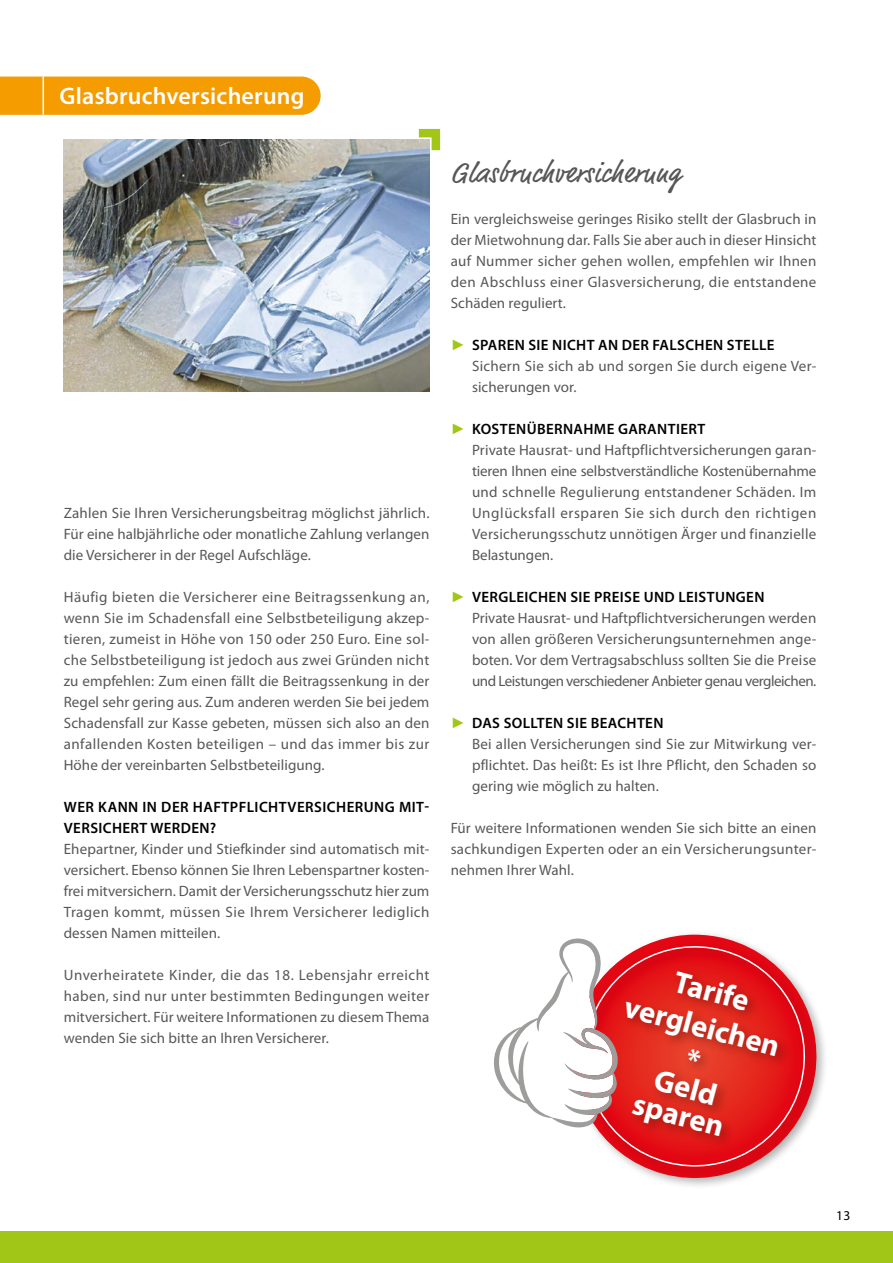
<style>
.page{position:relative;width:893px;height:1263px;background:#fff}
.page>*{position:absolute;margin:0;border:0;box-sizing:border-box;transform-origin:0 0}
.t1{font:700 30.6px/35.7px "Myriad Pro";color:#fff;text-align:center}
.t2{font:28.5px "Market Pro";letter-spacing:.02em;color:#575756}
.t3{font:600 24px "Myriad Pro";letter-spacing:.01em;color:#fff}
.t4{font:15px/21px "Myriad Pro";letter-spacing:.01em;color:#575756;text-align:justify}
.t5{font:600 15px/21px "Myriad Pro";letter-spacing:.03em;color:#000}
.t6{font:13.5px "Myriad Pro";color:#000}
.s1{font-family:"Arial";font-style:italic;color:#a2c617}
.s2{font-weight:600;color:#000}
</style>
<div class="page">
<div style="left:0;top:1231px;width:893px;height:32px;background:#a2c617"></div>
<img style="left:64px;top:140px;width:365px;height:252px">
<div style="left:0;top:77px;width:321px;height:38px;background:#f59c00"></div>
<hr style="left:43px;top:77px;width:1px;height:38px;background:#fff">
<svg style="left:419px;top:129px;width:21px;height:21px"></svg>
<svg style="left:662px;top:1020px;width:163px;height:166px"></svg>
<svg style="left:593px;top:934px;width:225px;height:244px;background:#e14543"></svg>
<svg style="left:494px;top:938px;width:124px;height:190px"></svg>
<h3 class="t3" style="left:60px;top:80px;width:247px">Glasbruchversicherung</h3>
<p class="t4" style="left:64px;top:502px;width:367px">Zahlen Sie Ihren Versicherungsbeitrag möglichst jährlich.<br>Für eine halbjährliche oder monatliche Zahlung verlangen die Versicherer in der Regel Aufschläge.</p>
<p class="t4" style="left:64px;top:586px;width:367px">Häufig bieten die Versicherer eine Beitragssenkung an, wenn Sie im Schadensfall eine Selbstbeteiligung akzep&shy;tieren, zumeist in Höhe von 150 oder 250 Euro. Eine sol&shy;che Selbstbeteiligung ist jedoch aus zwei Gründen nicht zu empfehlen: Zum einen fällt die Beitragssenkung in der Regel sehr gering aus. Zum anderen werden Sie bei jedem Schadensfall zur Kasse gebeten, müssen sich also an den anfallenden Kosten beteiligen – und das immer bis zur Höhe der vereinbarten Selbstbeteiligung.</p>
<p class="t5" style="left:64px;top:796px;width:367px">WER KANN IN DER HAFTPFLICHTVERSICHERUNG MIT-<br>VERSICHERT WERDEN?</p>
<p class="t4" style="left:64px;top:838px;width:367px">Ehepartner, Kinder und Stiefkinder sind automatisch mit&shy;versichert. Ebenso können Sie Ihren Lebenspartner kosten&shy;frei mitversichern. Damit der Versicherungsschutz hier zum Tragen kommt, müssen Sie Ihrem Versicherer lediglich dessen Namen mitteilen.</p>
<p class="t4" style="left:64px;top:964px;width:367px">Unverheiratete Kinder, die das 18. Lebensjahr erreicht haben, sind nur unter bestimmten Bedingungen weiter mitversichert. Für weitere Informationen zu diesem Thema wenden Sie sich bitte an Ihren Versicherer.</p>
<h2 class="t2" style="left:451px;top:153px;width:231px">Glasbruchversicherung</h2>
<p class="t4" style="left:451px;top:208px;width:367px">Ein vergleichsweise geringes Risiko stellt der Glasbruch in der Mietwohnung dar. Falls Sie aber auch in dieser Hinsicht auf Nummer sicher gehen wollen, empfehlen wir Ihnen den Abschluss einer Glasversicherung, die entstandene Schäden reguliert.</p>
<p class="t4" style="left:472px;top:334px;width:345px;text-align:left;text-indent:-21px"><span class="s1">►</span> <span class="s2">SPAREN SIE NICHT AN DER FALSCHEN STELLE<br></span>Sichern Sie sich ab und sorgen Sie durch eigene Ver&shy;sicherungen vor.</p>
<p class="t4" style="left:472px;top:418px;width:346px;text-align:left;text-indent:-21px"><span class="s1">►</span> <span class="s2">KOSTENÜBERNAHME GARANTIERT<br></span>Private Hausrat- und Haftpflichtversicherungen garan&shy;tieren Ihnen eine selbstverständliche Kostenübernahme und schnelle Regulierung entstandener Schäden. Im Unglücksfall ersparen Sie sich durch den richtigen Versicherungsschutz unnötigen Ärger und finanzielle Belastungen.</p>
<p class="t4" style="left:472px;top:586px;width:346px;text-align:left;text-indent:-21px"><span class="s1">►</span> <span class="s2">VERGLEICHEN SIE PREISE UND LEISTUNGEN<br></span>Private Hausrat- und Haftpflichtversicherungen werden von allen größeren Versicherungsunternehmen ange&shy;boten. Vor dem Vertragsabschluss sollten Sie die Preise und Leistungen verschiedener Anbieter genau vergleichen.</p>
<p class="t4" style="left:472px;top:712px;width:346px;text-align:left;text-indent:-21px"><span class="s1">►</span> <span class="s2">DAS SOLLTEN SIE BEACHTEN<br></span>Bei allen Versicherungen sind Sie zur Mitwirkung ver&shy;pflichtet. Das heißt: Es ist Ihre Pflicht, den Schaden so gering wie möglich zu halten.</p>
<p class="t4" style="left:451px;top:817px;width:367px">Für weitere Informationen wenden Sie sich bitte an einen sachkundigen Experten oder an ein Versicherungsunter&shy;nehmen Ihrer Wahl.</p>
<h1 class="t1" style="left:639px;top:952px;width:161px;rotate:15deg">Tarife vergleichen *</h1>
<h1 class="t1" style="left:645px;top:1060px;width:95px;line-height:28.5px;rotate:15deg">Geld sparen</h1>
<p class="t6" style="left:836px;top:1207px;width:16px">13</p>
</div>
